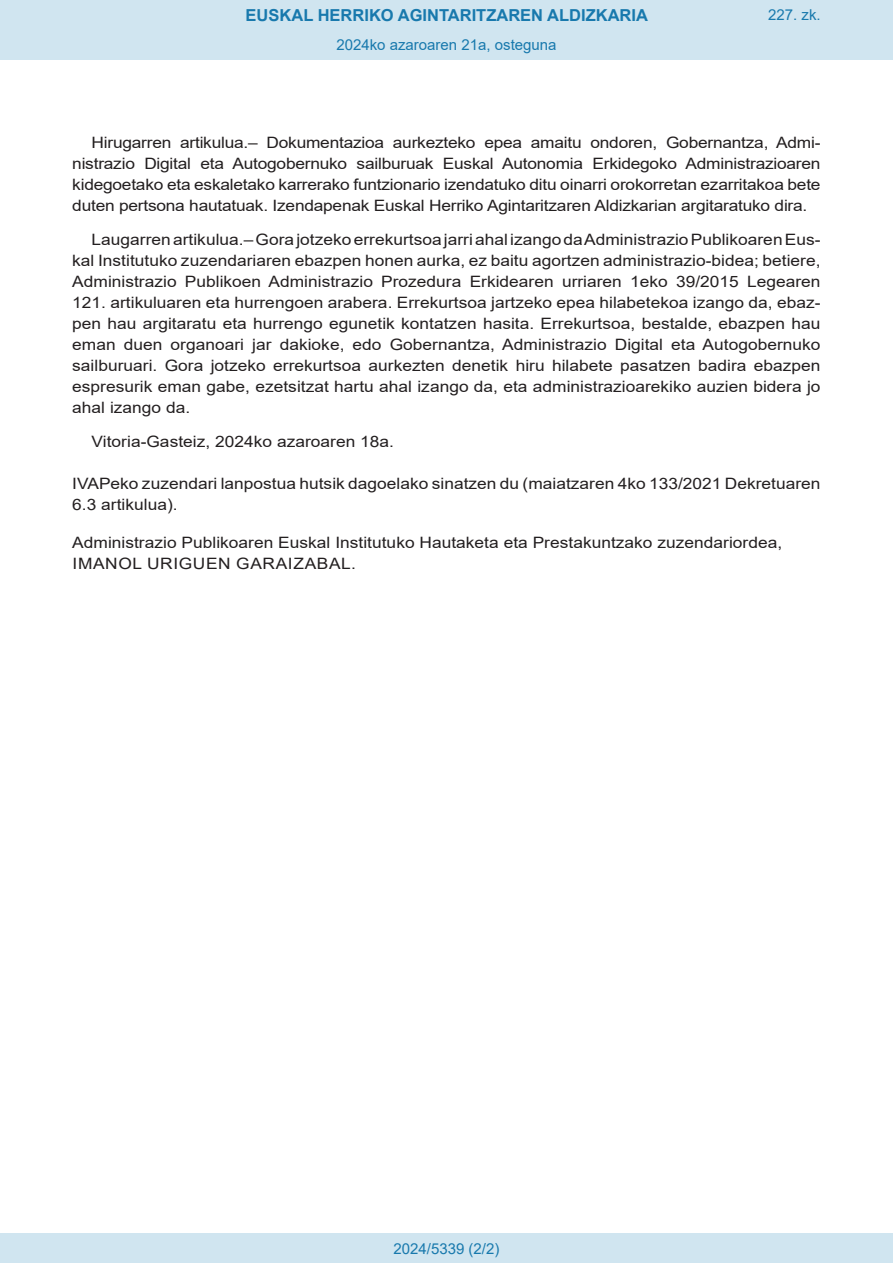
<style>
.page{position:relative;width:893px;height:1263px;background:#fff}
.page>*{position:absolute;margin:0;border:0;box-sizing:border-box;transform-origin:0 0}
.t1{font:700 16.5px "Arial";color:#1879ad}
.BOPVDetalle{font:15.6px/21px "Arial";letter-spacing:-.005em;color:#231f20;text-align:justify;scale:1.11 1}
.BOPVDisposicionTitulo{font:15.6px/21px "Arial";color:#231f20;scale:1.11 1}
.BOPVFirmaPuesto{font:15.6px "Arial";color:#231f20;scale:1.11 1}
.BOPVFirmaLugFec{font:15.6px "Arial";color:#231f20;scale:1.11 1}
.BOPVFirmaNombre{font:15.6px "Arial";letter-spacing:.035em;color:#231f20;scale:1.11 1}
.Paginacion_Centro{font:15px "Arial";color:#1879ad}
</style>
<div class="page">
<div style="left:0;top:0;width:893px;height:60px;background:#d0e5f0"></div>
<div style="left:0;top:1233px;width:893px;height:30px;background:#d0e5f0"></div>
<p class="t1" style="left:246px;top:3px;width:404px">EUSKAL HERRIKO AGINTARITZAREN ALDIZKARIA</p>
<p class="Paginacion_Centro" style="left:336px;top:35px;width:222px">2024ko azaroaren 21a, osteguna</p>
<p class="Paginacion_Centro" style="left:768px;top:5px;width:54px">227. zk.</p>
<p class="BOPVDetalle" style="left:72px;top:132px;width:676px;text-indent:19px">Hirugarren artikulua.– Dokumentazioa aurkezteko epea amaitu ondoren, Gobernantza, Admi&shy;nistrazio Digital eta Autogobernuko sailburuak Euskal Autonomia Erkidegoko Administrazioaren kidegoetako eta eskaletako karrerako funtzionario izendatuko ditu oinarri orokorretan ezarritakoa bete duten pertsona hautatuak. Izendapenak Euskal Herriko Agintaritzaren Aldizkarian argitaratuko dira.</p>
<p class="BOPVDetalle" style="left:72px;top:229px;width:676px;text-indent:19px">Laugarren artikulua.– Gora jotzeko errekurtsoa jarri ahal izango da Administrazio Publikoaren Eus&shy;kal Institutuko zuzendariaren ebazpen honen aurka, ez baitu agortzen administrazio-bidea; betiere, Administrazio Publikoen Administrazio Prozedura Erkidearen urriaren 1eko 39/2015 Legearen 121. artikuluaren eta hurrengoen arabera. Errekurtsoa jartzeko epea hilabetekoa izango da, ebaz&shy;pen hau argitaratu eta hurrengo egunetik kontatzen hasita. Errekurtsoa, bestalde, ebazpen hau eman duen organoari jar dakioke, edo Gobernantza, Administrazio Digital eta Autogobernuko sailburuari. Gora jotzeko errekurtsoa aurkezten denetik hiru hilabete pasatzen badira ebazpen espresurik eman gabe, ezetsitzat hartu ahal izango da, eta administrazioarekiko auzien bidera jo ahal izango da.</p>
<p class="BOPVFirmaLugFec" style="left:92px;top:430px;width:274px">Vitoria-Gasteiz, 2024ko azaroaren 18a.</p>
<p class="BOPVDisposicionTitulo" style="left:72px;top:473px;width:676px">IVAPeko zuzendari lanpostua hutsik dagoelako sinatzen du (maiatzaren 4ko 133/2021 Dekretuaren<br>6.3 artikulua).</p>
<p class="BOPVFirmaPuesto" style="left:72px;top:532px;width:641px">Administrazio Publikoaren Euskal Institutuko Hautaketa eta Prestakuntzako zuzendariordea,</p>
<p class="BOPVFirmaNombre" style="left:73px;top:553px;width:257px">IMANOL URIGUEN GARAIZABAL.</p>
<p class="Paginacion_Centro" style="left:393px;top:1238px;width:107px">2024/5339 (2/2)</p>
</div>
